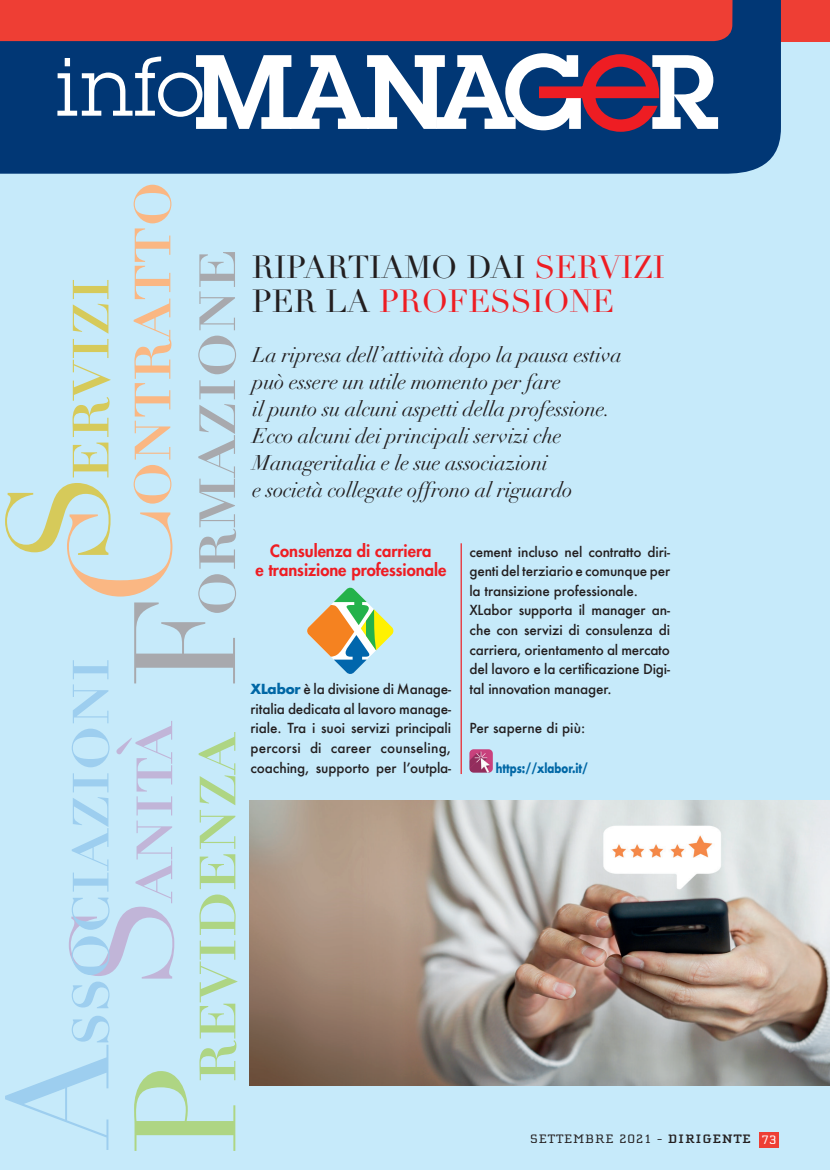
<style>
.page{position:relative;width:830px;height:1170px;background:#fff}
.page>*{position:absolute;margin:0;border:0;box-sizing:border-box;transform-origin:0 0}
.t1{font:82.95px "Didot LH Roman SC";letter-spacing:-.015em;color:#aed583}
.t2{font:82.95px "Didot LH Roman SC";letter-spacing:-.015em;color:#9dceef}
.t3{font:82.95px "Didot LH Roman SC";letter-spacing:-.015em;color:#fab783}
.t4{font:31.5px/34.5px "Didot LH";letter-spacing:-.01em;color:#231f20}
.t5{font:italic 21px/27px "Didot LH";letter-spacing:-.01em;color:#231f20}
.t6{font:800 16.5px/19.6px "Futura";color:#ee1d23;text-align:center}
.t7{font:500 13.5px/19.6px "Futura";letter-spacing:-.01em;color:#231f20;text-align:justify}
.t8{font:700 12.75px "Futura";color:#0067a5;scale:.8 1}
.t9{font:12.6px "Cholla Slab";letter-spacing:.05em;color:#231f20;scale:1.2 1}
.s1{font-family:"Didot LH";font-size:141.45px;color:#c1b5d8}
.s2{color:#c1b5d8}
.s3{font-family:"Didot LH";font-size:141.45px}
.s4{font-family:"Didot LH";font-size:141.45px;color:#a8a9ad}
.s5{color:#a8a9ad}
.s6{font-family:"Didot LH";font-size:141.45px;color:#d6ca5a}
.s7{color:#d6ca5a}
.s8{color:#ee1d23}
.s9{font-weight:700;color:#0067a5}
.s10{font-weight:700}
.s11{color:#fff}
</style>
<div class="page">
<div style="left:0;top:0;width:829px;height:1169px;background:#c6eafa"></div>
<div style="left:0;top:0;width:829px;height:42px;background:#ee3e34"></div>
<svg style="left:0;top:0;width:780px;height:174px;fill:#013775"></svg>
<svg style="left:57px;top:52px;width:660px;height:82px;background:#7181a4"></svg>
<div style="left:758px;top:1131px;width:20px;height:16px;background:#ee3e34"></div>
<svg style="left:307px;top:587px;width:87px;height:87px"></svg>
<img style="left:469px;top:749px;width:23px;height:23px">
<hr style="left:460px;top:543px;width:1px;height:231px;background:#ee1d23">
<img style="left:249px;top:800px;width:580px;height:285px">
<h1 class="t3" style="left:92px;top:989px;width:809px;rotate:-90deg"><span class="s1">S</span><span class="s2">anità</span> <span class="s3">C</span>ontratto</h1>
<h1 class="t1" style="left:157px;top:1154px;width:908px;rotate:-90deg"><span class="s3">P</span>revidenza <span class="s4">F</span><span class="s5">ormazione</span></h1>
<h1 class="t2" style="left:30px;top:1149px;width:874px;rotate:-90deg"><span class="s3">A</span>ssociazioni <span class="s6">S</span><span class="s7">ervizi</span></h1>
<h2 class="t4" style="left:251px;top:250px;width:414px">RIPARTIAMO DAI <span class="s8">SERVIZI<br></span>PER LA <span class="s8">PROFESSIONE</span></h2>
<p class="t5" style="left:252px;top:342px;width:371px">La ripresa dell’attività dopo la pausa estiva può essere un utile momento per fare<br>il punto su alcuni aspetti della professione.<br>Ecco alcuni dei principali servizi che Manageritalia e le sue associazioni<br>e società collegate offrono al riguardo</p>
<p class="t6" style="left:255px;top:540px;width:192px">Consulenza di carriera<br>e transizione professionale</p>
<p class="t7" style="left:469px;top:541px;width:202px;text-align:left">cement incluso nel contratto diri&shy;genti del terziario e comunque per la transizione professionale.<br>XLabor supporta il manager an&shy;che con servizi di consulenza di carriera, orientamento al mercato del lavoro e la certificazione Digi&shy;tal innovation manager.</p>
<p class="t7" style="left:469px;top:718px;width:117px">Per saperne di più:</p>
<p class="t8" style="left:495px;top:759px;width:117px">https://xlabor.it/</p>
<p class="t7" style="left:250px;top:679px;width:202px"><span class="s9">XLabor</span> è la divisione di Manage&shy;ritalia dedicata al lavoro manage&shy;riale. Tra i suoi servizi principali percorsi di career counseling, coaching, supporto per l’outpla-</p>
<p class="t9" style="left:530px;top:1132px;width:207px">SETTEMBRE 2021 - <span class="s10">DIRIGENTE</span> <span class="s11">73</span></p>
</div>
